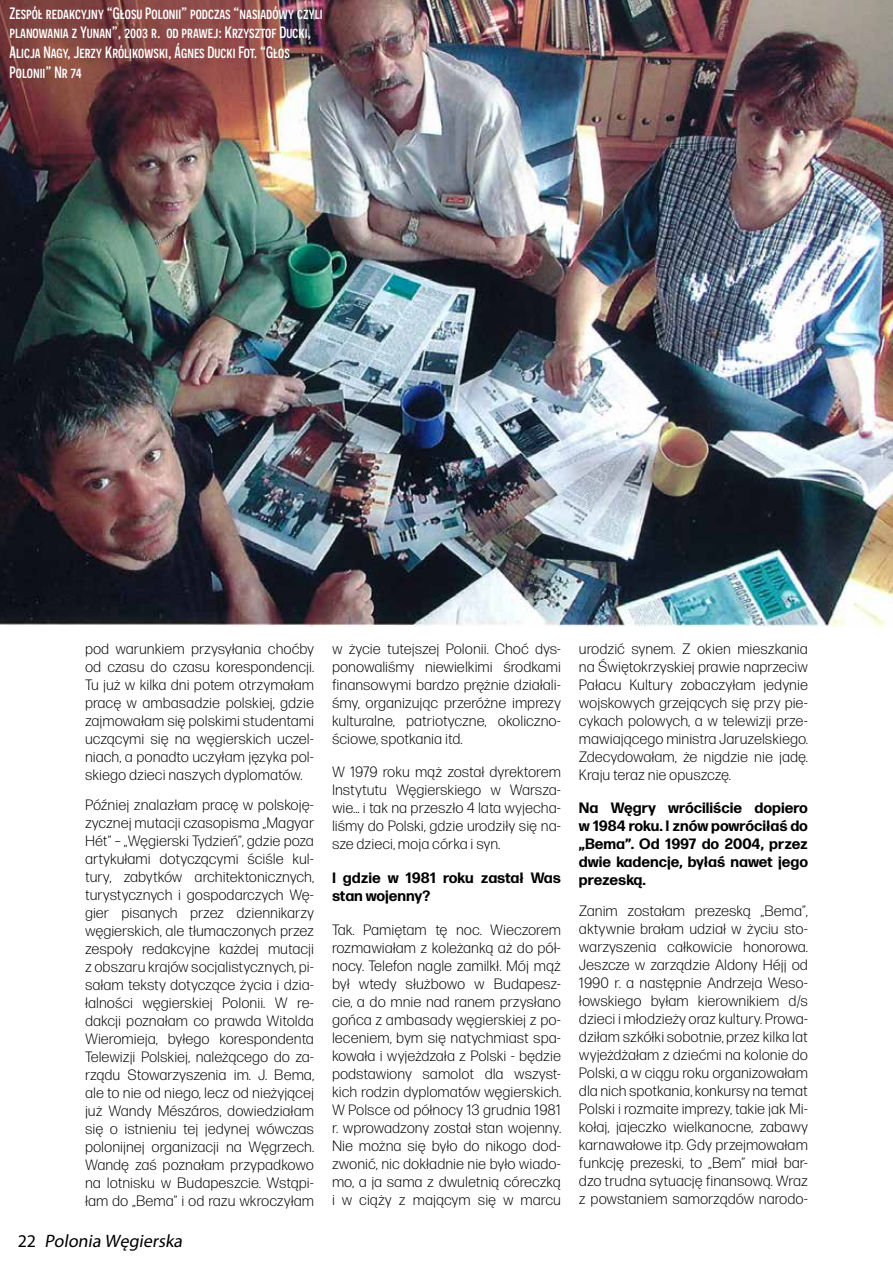
<style>
.page{position:relative;width:893px;height:1263px;background:#fff}
.page>*{position:absolute;margin:0;border:0;box-sizing:border-box;transform-origin:0 0}
.t1{font:italic 18px "Myriad Pro";color:#000}
.t2{font:500 16.5px/19.8px "Novecentosanscondensed";color:#fff}
.t3{font:300 15px/18px "Forma DJR Micro";color:#000;text-align:justify}
.t4{font:700 15px/18px "Forma DJR Micro";color:#000}
.s1{font-style:normal}
</style>
<div class="page">
<img style="left:0;top:0;width:893px;height:626px">
<p class="t2" style="left:10px;top:3px;width:315px">Zespół redakcyjny “Głosu Polonii” podczas “nasiadówy czyli planowania z Yunan”, 2003 r. od prawej: Krzysztof Ducki, Alicja Nagy, Jerzy Królikowski, Ágnes Ducki Fot. “Głos Polonii” Nr 74</p>
<p class="t3" style="left:85px;top:639px;width:231px">pod warunkiem przysyłania choćby od czasu do czasu korespondencji.<br>Tu już w kilka dni potem otrzymałam pracę w ambasadzie polskiej, gdzie zajmowałam się polskimi studentami uczącymi się na węgierskich uczel&shy;niach, a ponadto uczyłam języka pol&shy;skiego dzieci naszych dyplomatów.</p>
<p class="t3" style="left:85px;top:796px;width:231px">Później znalazłam pracę w polskoję&shy;zycznej mutacji czasopisma „Magyar Hét” – „Węgierski Tydzień”, gdzie poza artykułami dotyczącymi ściśle kul&shy;tury, zabytków architektonicznych, turystycznych i gospodarczych Wę&shy;gier pisanych przez dziennikarzy węgierskich, ale tłumaczonych przez zespoły redakcyjne każdej mutacji z obszaru krajów socjalistycznych, pi&shy;sałam teksty dotyczące życia i dzia&shy;łalności węgierskiej Polonii. W re&shy;dakcji poznałam co prawda Witolda Wieromieja, byłego korespondenta Telewizji Polskiej, należącego do za&shy;rządu Stowarzyszenia im. J. Bema, ale to nie od niego, lecz od nieżyjącej już Wandy Mészáros, dowiedziałam się o istnieniu tej jedynej wówczas polonijnej organizacji na Węgrzech.<br>Wandę zaś poznałam przypadkowo na lotnisku w Budapeszcie. Wstąpi&shy;łam do „Bema” i od razu wkroczyłam</p>
<p class="t1" style="left:18px;top:1230px;width:170px"><span class="s1">2 2</span> Polonia Węgierska</p>
<p class="t3" style="left:332px;top:639px;width:231px">w życie tutejszej Polonii. Choć dys&shy;ponowaliśmy niewielkimi środkami finansowymi bardzo prężnie działali&shy;śmy, organizując przeróżne imprezy kulturalne, patriotyczne, okoliczno&shy;ściowe, spotkania itd.</p>
<p class="t3" style="left:332px;top:763px;width:230px">W 1979 roku mąż został dyrektorem Instytutu Węgierskiego w Warsza&shy;wie... i tak na przeszło 4 lata wyjecha&shy;liśmy do Polski, gdzie urodziły się na&shy;sze dzieci, moja córka i syn.</p>
<p class="t4" style="left:332px;top:868px;width:230px">I gdzie w 1981 roku zastał Was stan wojenny?</p>
<p class="t3" style="left:332px;top:920px;width:231px">Tak. Pamiętam tę noc. Wieczorem rozmawiałam z koleżanką aż do pół&shy;nocy. Telefon nagle zamilkł. Mój mąż był wtedy służbowo w Budapesz&shy;cie, a do mnie nad ranem przysłano gońca z ambasady węgierskiej z po&shy;leceniem, bym się natychmiast spa&shy;kowała i wyjeżdzała z Polski - będzie podstawiony samolot dla wszyst&shy;kich rodzin dyplomatów węgierskich.<br>W Polsce od północy 13 grudnia 1981 r. wprowadzony został stan wojenny.<br>Nie można się było do nikogo dod&shy;zwonić, nic dokładnie nie było wiado&shy;mo, a ja sama z dwuletnią córeczką i w ciąży z mającym się w marcu</p>
<p class="t3" style="left:579px;top:639px;width:231px">urodzić synem. Z okien mieszkania na Świętokrzyskiej prawie naprzeciw Pałacu Kultury zobaczyłam jedynie wojskowych grzejących się przy pie&shy;cykach polowych, a w telewizji prze&shy;mawiającego ministra Jaruzelskiego.<br>Zdecydowałam, że nigdzie nie jadę.<br>Kraju teraz nie opuszczę.</p>
<p class="t4" style="left:579px;top:799px;width:231px;text-align:justify">Na Węgry wróciliście dopiero w 1984 roku. I znów powróciłaś do „Bema”. Od 1997 do 2004, przez dwie kadencje, byłaś nawet jego prezeską.</p>
<p class="t3" style="left:579px;top:901px;width:231px">Zanim zostałam prezeską „Bema”, aktywnie brałam udział w życiu sto&shy;warzyszenia całkowicie honorowa.<br>Jeszcze w zarządzie Aldony Héjj od 1990 r. a następnie Andrzeja Weso&shy;łowskiego byłam kierownikiem d/s dzieci i młodzieży oraz kultury. Prowa&shy;dziłam szkółki sobotnie, przez kilka lat wyjeżdżałam z dziećmi na kolonie do Polski, a w ciągu roku organizowałam dla nich spotkania, konkursy na temat Polski i rozmaite imprezy, takie jak Mi&shy;kołaj, jajeczko wielkanocne, zabawy karnawałowe itp. Gdy przejmowałam funkcję prezeski, to „Bem” miał bar&shy;dzo trudna sytuację finansową. Wraz z powstaniem samorządów narodo-</p>
</div>
